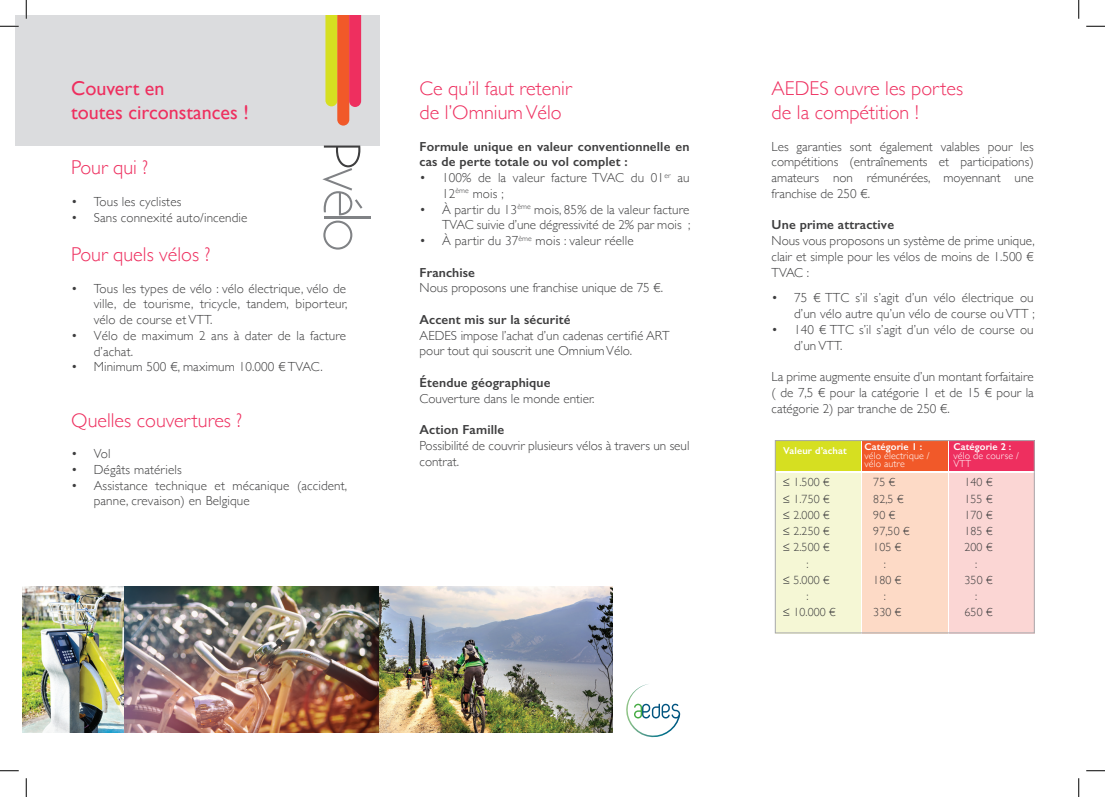
<style>
.page{position:relative;width:1105px;height:797px;background:#fff}
.page>*{position:absolute;margin:0;border:0;box-sizing:border-box;transform-origin:0 0}
.t1{font:300 20px/23.8px "Gill Sans";color:#ee2f5f}
.t2{font:20px/23.8px "Gill Sans";color:#ee2f5f}
.t3{font:300 13.12px/15.8px "Gill Sans";letter-spacing:.01em;color:#3e3e3f}
.t4{font:600 13.12px/15.8px "Gill Sans";letter-spacing:.01em;color:#3e3e3f}
.t5{font:300 11.88px "Gill Sans";letter-spacing:.01em;color:#3e3e3f}
.t6{font:300 10px/8.8px "Gill Sans";letter-spacing:.01em;color:#fff}
.t7{font:600 10px "Gill Sans";letter-spacing:.01em;color:#fff}
</style>
<div class="page">
<div style="left:16px;top:16px;width:364px;height:130px;background:#dbdcde"></div>
<svg style="left:325px;top:16px;width:36px;height:110px;background:#e5834f"></svg>
<hr style="left:324px;top:217px;width:46px;height:2px;background:#808285">
<svg style="left:322px;top:145px;width:40px;height:104px"></svg>
<img style="left:23px;top:587px;width:589px;height:146px">
<svg style="left:626px;top:684px;width:54px;height:54px"></svg>
<div style="left:775px;top:441px;width:86px;height:30px;background:#d6df21"></div>
<div style="left:775px;top:473px;width:86px;height:160px;background:#f5f7d5"></div>
<div style="left:862px;top:441px;width:86px;height:30px;background:#f15929"></div>
<div style="left:862px;top:473px;width:86px;height:160px;background:#fddac6"></div>
<div style="left:950px;top:473px;width:85px;height:160px;background:#fbd6d4"></div>
<div style="left:950px;top:441px;width:85px;height:30px;background:#ee2f5f"></div>
<div style="left:775px;top:440px;width:260px;height:193px;border:1px solid #a8a9ad"></div>
<svg style="left:0;top:25px;width:19px;height:2px"></svg>
<svg style="left:1086px;top:25px;width:19px;height:2px"></svg>
<svg style="left:0;top:770px;width:19px;height:1px"></svg>
<svg style="left:1086px;top:770px;width:19px;height:1px"></svg>
<svg style="left:25px;top:0;width:2px;height:19px"></svg>
<svg style="left:25px;top:778px;width:2px;height:19px"></svg>
<svg style="left:1078px;top:0;width:1px;height:19px"></svg>
<svg style="left:1078px;top:778px;width:1px;height:19px"></svg>
<h1 class="t2" style="left:71px;top:76px;width:179px">Couvert en<br>toutes circonstances !</h1>
<h1 class="t1" style="left:71px;top:155px;width:79px">Pour qui ?</h1>
<p class="t3" style="left:71px;top:193px;width:112px">• Tous les cyclistes</p>
<p class="t3" style="left:71px;top:209px;width:178px">• Sans connexité auto/incendie</p>
<h1 class="t1" style="left:71px;top:242px;width:141px">Pour quels vélos ?</h1>
<p class="t3" style="left:94px;top:280px;width:255px;text-align:justify;text-indent:-22px">• Tous les types de vélo : vélo électrique, vélo de ville, de tourisme, tricycle, tandem, biporteur, vélo de course et VTT.</p>
<p class="t3" style="left:94px;top:327px;width:254px;text-indent:-22px">• Vélo de maximum 2 ans à dater de la facture d’achat.</p>
<p class="t3" style="left:71px;top:358px;width:253px">• Minimum 500 €, maximum 10.000 € TVAC.</p>
<h1 class="t1" style="left:71px;top:407px;width:172px">Quelles couvertures ?</h1>
<p class="t3" style="left:71px;top:445px;width:41px">• Vol</p>
<p class="t3" style="left:71px;top:461px;width:112px">• Dégâts matériels</p>
<p class="t3" style="left:94px;top:477px;width:255px;text-indent:-22px">• Assistance technique et mécanique (accident, panne, crevaison) en Belgique</p>
<h1 class="t1" style="left:420px;top:76px;width:154px">Ce qu’il faut retenir de l’Omnium Vélo</h1>
<p class="t4" style="left:420px;top:138px;width:271px">Formule unique en valeur conventionnelle en cas de perte totale ou vol complet :</p>
<p class="t3" style="left:442px;top:169px;width:249px;text-indent:-22px">• 100% de la valeur facture TVAC du 01<sup>er</sup> au<br>12<sup>ème</sup> mois ;</p>
<p class="t3" style="left:420px;top:201px;width:272px;text-align:right">• À partir du 13<sup>ème</sup> mois, 85% de la valeur facture<br>TVAC suivie d’une dégressivité de 2% par mois ;</p>
<p class="t3" style="left:420px;top:232px;width:216px">• À partir du 37<sup>ème</sup> mois : valeur réelle</p>
<p class="t4" style="left:420px;top:264px;width:57px">Franchise</p>
<p class="t3" style="left:420px;top:279px;width:245px">Nous proposons une franchise unique de 75 €.</p>
<p class="t4" style="left:420px;top:311px;width:152px">Accent mis sur la sécurité</p>
<p class="t3" style="left:420px;top:327px;width:251px">AEDES impose l’achat d’un cadenas certifié ART pour tout qui souscrit une Omnium Vélo.</p>
<p class="t4" style="left:420px;top:374px;width:133px">Étendue géographique</p>
<p class="t3" style="left:420px;top:390px;width:176px">Couverture dans le monde entier.</p>
<p class="t4" style="left:420px;top:422px;width:86px">Action Famille</p>
<p class="t3" style="left:420px;top:437px;width:271px">Possibilité de couvrir plusieurs vélos à travers un seul contrat.</p>
<h1 class="t1" style="left:772px;top:76px;width:193px">AEDES ouvre les portes de la compétition !</h1>
<p class="t3" style="left:772px;top:138px;width:264px;text-align:justify">Les garanties sont également valables pour les compétitions (entraînements et participations) amateurs non rémunérées, moyennant une franchise de 250 €.</p>
<p class="t4" style="left:772px;top:217px;width:124px">Une prime attractive</p>
<p class="t3" style="left:772px;top:232px;width:265px;text-align:justify">Nous vous proposons un système de prime unique, clair et simple pour les vélos de moins de 1.500 € TVAC :</p>
<p class="t3" style="left:772px;top:289px;width:265px;text-align:right">• 75 € TTC s’il s’agit d’un vélo électrique ou d’un vélo autre qu’un vélo de course ou VTT ;</p>
<p class="t3" style="left:794px;top:321px;width:241px;text-indent:-22px">• 140 € TTC s’il s’agit d’un vélo de course ou d’un VTT.</p>
<p class="t3" style="left:772px;top:368px;width:264px;text-align:justify">La prime augmente ensuite d’un montant forfaitaire ( de 7,5 € pour la catégorie 1 et de 15 € pour la catégorie 2) par tranche de 250 €.</p>
<p class="t7" style="left:864px;top:440px;width:59px">Catégorie 1 :</p>
<p class="t6" style="left:864px;top:450px;width:67px">vélo électrique / vélo autre</p>
<p class="t7" style="left:953px;top:440px;width:59px">Catégorie 2 :</p>
<p class="t6" style="left:953px;top:450px;width:67px">vélo de course /<br>VTT</p>
<p class="t7" style="left:783px;top:444px;width:65px">Valeur d’achat</p>
<p class="t5" style="left:783px;top:473px;width:48px">≤ 1.500 €</p>
<p class="t5" style="left:873px;top:473px;width:24px">75 €</p>
<p class="t5" style="left:964px;top:473px;width:30px">140 €</p>
<p class="t5" style="left:783px;top:489px;width:48px">≤ 1.750 €</p>
<p class="t5" style="left:873px;top:489px;width:32px">82,5 €</p>
<p class="t5" style="left:964px;top:489px;width:30px">155 €</p>
<p class="t5" style="left:783px;top:505px;width:48px">≤ 2.000 €</p>
<p class="t5" style="left:873px;top:505px;width:24px">90 €</p>
<p class="t5" style="left:964px;top:505px;width:30px">170 €</p>
<p class="t5" style="left:783px;top:522px;width:48px">≤ 2.250 €</p>
<p class="t5" style="left:873px;top:522px;width:38px">97,50 €</p>
<p class="t5" style="left:964px;top:522px;width:30px">185 €</p>
<p class="t5" style="left:783px;top:538px;width:48px">≤ 2.500 €</p>
<p class="t5" style="left:873px;top:538px;width:30px">105 €</p>
<p class="t5" style="left:964px;top:538px;width:30px">200 €</p>
<p class="t5" style="left:806px;top:554px;width:4px">:</p>
<p class="t5" style="left:884px;top:554px;width:4px">:</p>
<p class="t5" style="left:975px;top:554px;width:4px">:</p>
<p class="t5" style="left:783px;top:570px;width:48px">≤ 5.000 €</p>
<p class="t5" style="left:873px;top:570px;width:30px">180 €</p>
<p class="t5" style="left:964px;top:570px;width:30px">350 €</p>
<p class="t5" style="left:806px;top:587px;width:4px">:</p>
<p class="t5" style="left:884px;top:587px;width:4px">:</p>
<p class="t5" style="left:975px;top:587px;width:4px">:</p>
<p class="t5" style="left:783px;top:603px;width:54px">≤ 10.000 €</p>
<p class="t5" style="left:873px;top:603px;width:30px">330 €</p>
<p class="t5" style="left:964px;top:603px;width:30px">650 €</p>
</div>
